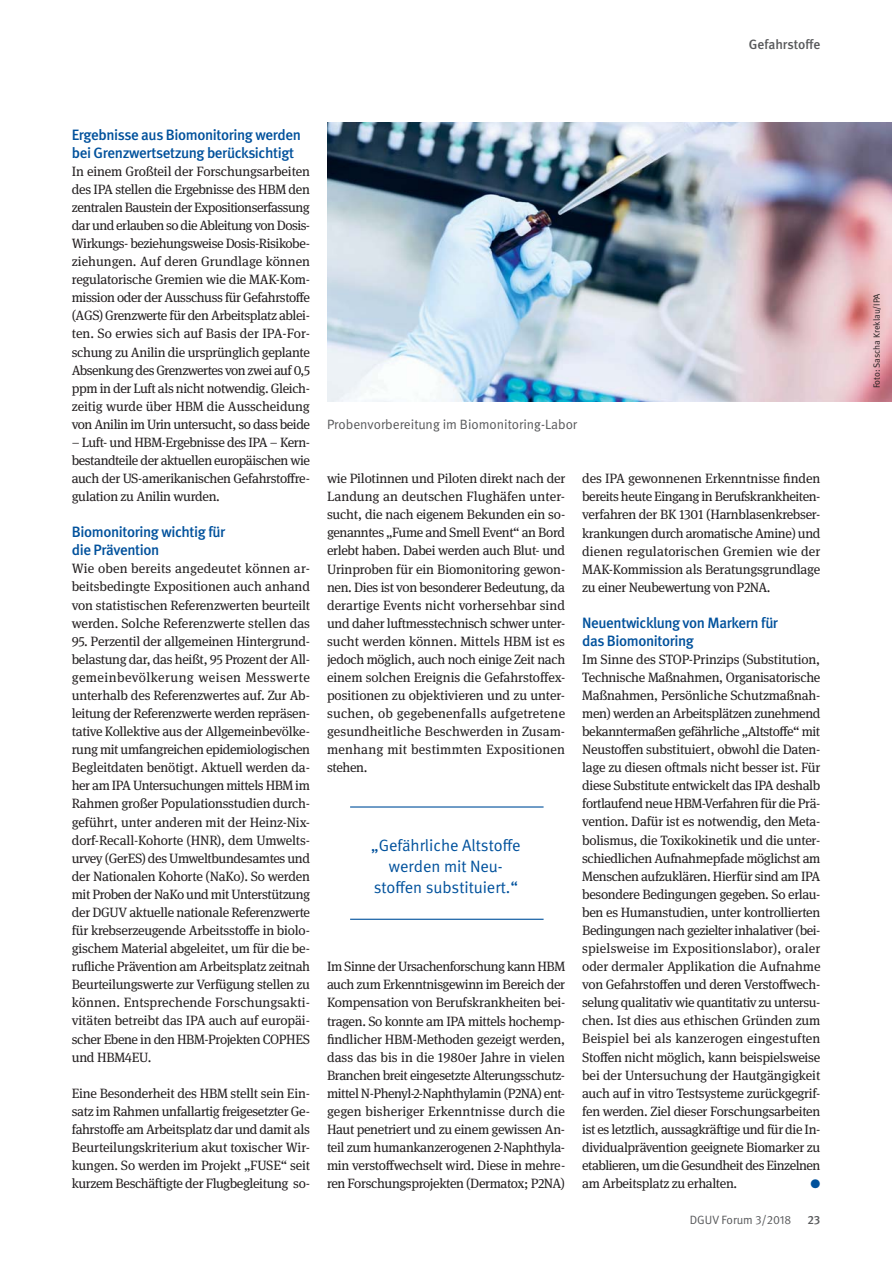
<style>
.page{position:relative;width:892px;height:1262px;background:#fff}
.page>*{position:absolute;margin:0;border:0;box-sizing:border-box;transform-origin:0 0}
.t1{font:16.5px/21px "DGUV Meta";color:#00519c;text-align:center}
.t2{font:500 15px/18px "DGUV Meta";letter-spacing:-.025em;color:#00519c}
.t3{font:13.5px/18.1px "DGUV Meta Serif";letter-spacing:-.025em;color:#231f20;text-align:justify}
.t4{font:13.5px "DGUV Meta";color:#58595b}
.t5{font:500 13.5px "DGUV Meta";color:#58595b}
.t6{font:12px "DGUV Meta";color:#58595b}
.t7{font:500 12px "DGUV Meta";color:#58595b}
.t8{font:700 12px "DGUV Meta";color:#00519c}
.t9{font:9px "DGUV Meta";color:#231f20}
</style>
<div class="page">
<img style="left:327px;top:122px;width:565px;height:279px">
<hr style="left:350px;top:806px;width:193px;height:1px;background:#00519c">
<hr style="left:350px;top:918px;width:193px;height:2px;background:#00519c">
<p class="t5" style="left:749px;top:40px;width:73px">Gefahrstoffe</p>
<p class="t2" style="left:72px;top:127px;width:231px">Ergebnisse aus Biomonitoring werden bei Grenzwertsetzung berücksichtigt</p>
<p class="t3" style="left:72px;top:163px;width:240px">In einem Großteil der Forschungsarbeiten des IPA stellen die Ergebnisse des HBM den zentralen Baustein der Expositionserfassung dar und erlauben so die Ableitung von Dosis-Wirkungs- beziehungsweise Dosis-Risikobe&shy;ziehungen. Auf deren Grundlage können regulatorische Gremien wie die MAK-Kom&shy;mission oder der Ausschuss für Gefahrstoffe (AGS) Grenzwerte für den Arbeitsplatz ablei&shy;ten. So erwies sich auf Basis der IPA-For&shy;schung zu Anilin die ursprünglich geplante Absenkung des Grenzwertes von zwei auf 0,5 ppm in der Luft als nicht notwendig. Gleich&shy;zeitig wurde über HBM die Ausscheidung von Anilin im Urin untersucht, so dass beide</p>
<p class="t3" style="left:72px;top:434px;width:240px">– Luft- und HBM-Ergebnisse des IPA – Kern&shy;bestandteile der aktuellen europäischen wie auch der US-amerikanischen Gefahrstoffre&shy;gulation zu Anilin wurden.</p>
<p class="t2" style="left:72px;top:525px;width:155px">Biomonitoring wichtig für die Prävention</p>
<p class="t3" style="left:72px;top:560px;width:240px">Wie oben bereits angedeutet können ar&shy;beitsbedingte Expositionen auch anhand von statistischen Referenzwerten beurteilt werden. Solche Referenzwerte stellen das</p>
<p class="t3" style="left:72px;top:632px;width:240px">95. Perzentil der allgemeinen Hintergrund&shy;belastung dar, das heißt, 95 Prozent der All&shy;gemeinbevölkerung weisen Messwerte unterhalb des Referenzwertes auf. Zur Ab&shy;leitung der Referenzwerte werden repräsen&shy;tative Kollektive aus der Allgemeinbevölke&shy;rung mit umfangreichen epidemiologischen Begleitdaten benötigt. Aktuell werden da&shy;her am IPA Untersuchungen mittels HBM im Rahmen großer Populationsstudien durch&shy;geführt, unter anderen mit der Heinz-Nix&shy;dorf-Recall-Kohorte (HNR), dem Umwelts&shy;urvey (GerES) des Umweltbundesamtes und der Nationalen Kohorte (NaKo). So werden mit Proben der NaKo und mit Unterstützung der DGUV aktuelle nationale Referenzwerte für krebserzeugende Arbeitsstoffe in biolo&shy;gischem Material abgeleitet, um für die be&shy;rufliche Prävention am Arbeitsplatz zeitnah Beurteilungswerte zur Verfügung stellen zu können. Entsprechende Forschungsakti&shy;vitäten betreibt das IPA auch auf europäi&shy;scher Ebene in den HBM-Projekten COPHES und HBM4EU.</p>
<p class="t3" style="left:72px;top:1084px;width:240px">Eine Besonderheit des HBM stellt sein Ein&shy;satz im Rahmen unfallartig freigesetzter Ge&shy;fahrstoffe am Arbeitsplatz dar und damit als Beurteilungskriterium akut toxischer Wir&shy;kungen. So werden im Projekt „FUSE“ seit kurzem Beschäftigte der Flugbegleitung so-</p>
<p class="t4" style="left:327px;top:419px;width:252px">Probenvorbereitung im Biomonitoring-Labor</p>
<p class="t3" style="left:327px;top:470px;width:240px">wie Pilotinnen und Piloten direkt nach der Landung an deutschen Flughäfen unter&shy;sucht, die nach eigenem Bekunden ein so&shy;genanntes „Fume and Smell Event“ an Bord erlebt haben. Dabei werden auch Blut- und Urinproben für ein Biomonitoring gewon&shy;nen. Dies ist von besonderer Bedeutung, da derartige Events nicht vorhersehbar sind und daher luftmesstechnisch schwer unter&shy;sucht werden können. Mittels HBM ist es jedoch möglich, auch noch einige Zeit nach einem solchen Ereignis die Gefahrstoff ex&shy;positionen zu objektivieren und zu unter&shy;suchen, ob gegebenenfalls aufgetretene gesundheitliche Beschwerden in Zusam&shy;menhang mit bestimmten Expositionen stehen.</p>
<p class="t1" style="left:371px;top:836px;width:151px">„Gefährliche Altstoffe werden mit Neu&shy;stoffen substituiert.“</p>
<p class="t3" style="left:327px;top:958px;width:240px">Im Sinne der Ursachenforschung kann HBM auch zum Erkenntnisgewinn im Bereich der Kompensation von Berufskrankheiten bei&shy;tragen. So konnte am IPA mittels hochemp&shy;findlicher HBM-Methoden gezeigt werden, dass das bis in die 1980er Jahre in vielen Branchen breit eingesetzte Alterungsschutz&shy;mittel N-Phenyl-2-Naphthylamin (P2NA) ent&shy;gegen bisheriger Erkenntnisse durch die Haut penetriert und zu einem gewissen An&shy;teil zum humankanzerogenen 2-Naphthyla&shy;min verstoffwechselt wird. Diese in mehre&shy;ren Forschungsprojekten (Dermatox; P2NA)</p>
<p class="t3" style="left:582px;top:470px;width:240px">des IPA gewonnenen Erkenntnisse finden bereits heute Eingang in Berufskrankheiten&shy;verfahren der BK 1301 (Harnblasenkrebser&shy;krankungen durch aromatische Amine) und dienen regulatorischen Gremien wie der MAK-Kommission als Beratungsgrundlage zu einer Neubewertung von P2NA.</p>
<p class="t2" style="left:582px;top:615px;width:197px">Neuentwicklung von Markern für das Biomonitoring</p>
<p class="t3" style="left:582px;top:651px;width:240px">Im Sinne des STOP-Prinzips (Substitution, Technische Maßnahmen, Organisatorische Maßnahmen, Persönliche Schutzmaßnah&shy;men) werden an Arbeitsplätzen zunehmend bekanntermaßen gefährliche „Altstoffe“ mit Neustoffen substituiert, obwohl die Daten&shy;lage zu diesen oftmals nicht besser ist. Für diese Substitute entwickelt das IPA deshalb fortlaufend neue HBM-Verfahren für die Prä&shy;vention. Dafür ist es notwendig, den Meta&shy;bolismus, die Toxikokinetik und die unter&shy;schiedlichen Aufnahmepfade möglichst am Menschen aufzuklären. Hierfür sind am IPA besondere Bedingungen gegeben. So erlau&shy;ben es Humanstudien, unter kontrollierten Bedingungen nach gezielter inhalativer (bei&shy;spielsweise im Expositionslabor), oraler oder dermaler Applikation die Aufnahme von Gefahrstoffen und deren Verstoffwech&shy;selung qualitativ wie quantitativ zu untersu&shy;chen. Ist dies aus ethischen Gründen zum Beispiel bei als kanzerogen eingestuften Stoffen nicht möglich, kann beispielsweise bei der Untersuchung der Hautgängigkeit auch auf in vitro Testsysteme zurückgegrif&shy;fen werden. Ziel dieser Forschungsarbeiten ist es letztlich, aussagkräftige und für die In&shy;dividualprävention geeignete Biomarker zu etablieren, um die Gesundheit des Einzelnen am Arbeitsplatz zu erhalten.</p>
<p class="t8" style="left:810px;top:1179px;width:11px">●</p>
<p class="t6" style="left:690px;top:1215px;width:103px">DGUV Forum 3/2018</p>
<p class="t7" style="left:807px;top:1215px;width:15px">23</p>
<p class="t9" style="left:873px;top:388px;width:96px;rotate:-90deg">Foto: Sascha Kreklau/IPA</p>
</div>
